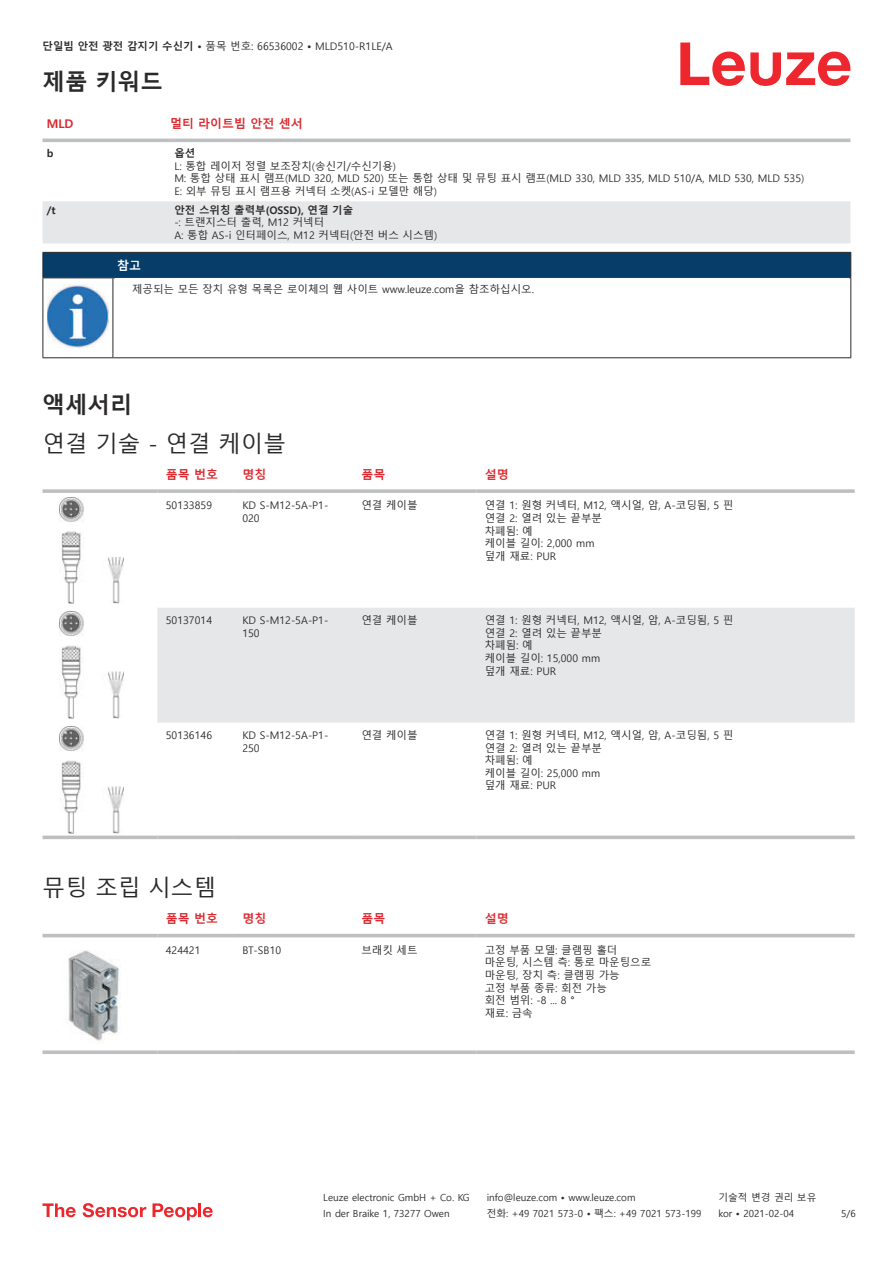
<style>
.page{position:relative;width:893px;height:1263px;background:#fff}
.page>*{position:absolute;margin:0;border:0;box-sizing:border-box;transform-origin:0 0}
.t1{font:22.5px "Malgun Gothic";color:#2b292a}
.t2{font:700 22.5px "Malgun Gothic";color:#2b292a}
.t3{font:700 12px "Malgun Gothic";color:#db2a30}
.t4{font:700 12px "Malgun Gothic";color:#fff}
.t5{font:10.5px/12.6px "Malgun Gothic";color:#2b292a}
.t6{font:700 10.5px "Malgun Gothic";color:#2b292a}
.t7{font:9.75px "Malgun Gothic";color:#2b292a}
.s1{font-weight:700}
</style>
<div class="page">
<svg style="left:680px;top:43px;width:170px;height:43px"></svg>
<svg style="left:43px;top:138px;width:807px;height:1px"></svg>
<div style="left:43px;top:201px;width:807px;height:42px;background:#e6e7e9"></div>
<hr style="left:43px;top:139px;width:127px;height:3px;background:#bdbfc1">
<hr style="left:170px;top:139px;width:680px;height:3px;background:#bdbfc1">
<svg style="left:43px;top:603px;width:812px;height:237px"></svg>
<div style="left:157px;top:608px;width:698px;height:114px;background:#e6e7e9"></div>
<svg style="left:43px;top:489px;width:114px;height:4px"></svg>
<svg style="left:157px;top:489px;width:77px;height:4px"></svg>
<svg style="left:234px;top:489px;width:119px;height:4px"></svg>
<svg style="left:353px;top:489px;width:123px;height:4px"></svg>
<svg style="left:476px;top:489px;width:379px;height:4px;background:#c3c5c7"></svg>
<svg style="left:43px;top:835px;width:114px;height:4px"></svg>
<svg style="left:157px;top:835px;width:77px;height:4px"></svg>
<svg style="left:234px;top:835px;width:119px;height:4px"></svg>
<svg style="left:353px;top:835px;width:123px;height:4px"></svg>
<svg style="left:476px;top:835px;width:379px;height:4px;background:#c6c8ca"></svg>
<img style="left:59px;top:497px;width:65px;height:106px">
<img style="left:59px;top:612px;width:65px;height:106px">
<img style="left:59px;top:727px;width:65px;height:106px">
<svg style="left:43px;top:933px;width:812px;height:5px;fill:#eff0f0"></svg>
<hr style="left:43px;top:934px;width:114px;height:3px;background:#bdbfc1">
<hr style="left:157px;top:934px;width:77px;height:3px;background:#bdbfc1">
<hr style="left:234px;top:934px;width:119px;height:3px;background:#bdbfc1">
<hr style="left:353px;top:934px;width:123px;height:3px;background:#bdbfc1">
<hr style="left:476px;top:934px;width:379px;height:3px;background:#bdbfc1">
<svg style="left:43px;top:1050px;width:114px;height:4px"></svg>
<svg style="left:157px;top:1050px;width:77px;height:4px"></svg>
<svg style="left:234px;top:1050px;width:119px;height:4px"></svg>
<svg style="left:353px;top:1050px;width:123px;height:4px"></svg>
<svg style="left:476px;top:1050px;width:379px;height:4px;background:#c4c6c7"></svg>
<img style="left:68px;top:950px;width:53px;height:91px">
<svg style="left:43px;top:1203px;width:33px;height:14px"></svg>
<svg style="left:83px;top:1203px;width:63px;height:14px"></svg>
<svg style="left:153px;top:1203px;width:44px;height:17px"></svg>
<hr style="left:198px;top:1203px;width:3px;height:14px;background:#ed272d">
<svg style="left:203px;top:1207px;width:10px;height:10px"></svg>
<div style="left:43px;top:252px;width:808px;height:26px;background:#063d69"></div>
<hr style="left:113px;top:277px;width:738px;height:1px;background:#2b292a">
<hr style="left:43px;top:278px;width:1px;height:75px;background:#2b292a">
<hr style="left:113px;top:278px;width:1px;height:75px;background:#2b292a">
<hr style="left:850px;top:278px;width:1px;height:75px;background:#2b292a">
<hr style="left:43px;top:357px;width:70px;height:1px;background:#2b292a">
<hr style="left:113px;top:357px;width:738px;height:1px;background:#2b292a">
<img style="left:47px;top:284px;width:61px;height:63px">
<p class="t5" style="left:43px;top:40px;width:352px"><span class="s1">단일빔 안전 광전 감지기 수신기 •</span> 품목 번호: 66536002 <span class="s1">•</span> MLD510-R1LE/A</p>
<h1 class="t2" style="left:43px;top:69px;width:122px">제품 키워드</h1>
<p class="t3" style="left:47px;top:119px;width:28px">MLD</p>
<p class="t3" style="left:170px;top:116px;width:134px">멀티 라이트빔 안전 센서</p>
<p class="t6" style="left:47px;top:147px;width:8px">b</p>
<p class="t6" style="left:174px;top:147px;width:22px">옵션</p>
<p class="t5" style="left:174px;top:160px;width:631px">L: 통합 레이저 정렬 보조장치(송신기/수신기용)<br>M: 통합 상태 표시 램프(MLD 320, MLD 520) 또는 통합 상태 및 뮤팅 표시 램프(MLD 330, MLD 335, MLD 510/A, MLD 530, MLD 535)<br>E: 외부 뮤팅 표시 램프용 커넥터 소켓(AS-i 모델만 해당)</p>
<p class="t6" style="left:47px;top:204px;width:10px">/t</p>
<p class="t6" style="left:174px;top:204px;width:180px">안전 스위칭 출력부(OSSD), 연결 기술</p>
<p class="t5" style="left:174px;top:216px;width:264px">-: 트랜지스터 출력, M12 커넥터<br>A: 통합 AS-i 인터페이스, M12 커넥터(안전 버스 시스템)</p>
<p class="t4" style="left:117px;top:259px;width:25px">참고</p>
<p class="t5" style="left:132px;top:283px;width:403px">제공되는 모든 장치 유형 목록은 로이체의 웹 사이트 www.leuze.com을 참조하십시오.</p>
<h1 class="t2" style="left:43px;top:392px;width:91px">액세서리</h1>
<h1 class="t1" style="left:43px;top:431px;width:245px">연결 기술 - 연결 케이블</h1>
<p class="t3" style="left:166px;top:467px;width:54px">품목 번호</p>
<p class="t3" style="left:242px;top:467px;width:25px">명칭</p>
<p class="t3" style="left:361px;top:467px;width:25px">품목</p>
<p class="t3" style="left:485px;top:467px;width:25px">설명</p>
<p class="t5" style="left:166px;top:499px;width:48px">50133859</p>
<p class="t5" style="left:242px;top:499px;width:88px">KD S-M12-5A-P1-<br>020</p>
<p class="t5" style="left:361px;top:499px;width:58px">연결 케이블</p>
<p class="t5" style="left:485px;top:499px;width:250px">연결 1: 원형 커넥터, M12, 액시얼, 암, A-코딩됨, 5 핀 연결 2: 열려 있는 끝부분<br>차폐됨: 예<br>케이블 길이: 2,000 mm<br>덮개 재료: PUR</p>
<p class="t5" style="left:166px;top:614px;width:48px">50137014</p>
<p class="t5" style="left:242px;top:614px;width:88px">KD S-M12-5A-P1-<br>150</p>
<p class="t5" style="left:361px;top:614px;width:58px">연결 케이블</p>
<p class="t5" style="left:485px;top:614px;width:250px">연결 1: 원형 커넥터, M12, 액시얼, 암, A-코딩됨, 5 핀 연결 2: 열려 있는 끝부분<br>차폐됨: 예<br>케이블 길이: 15,000 mm<br>덮개 재료: PUR</p>
<p class="t5" style="left:166px;top:729px;width:48px">50136146</p>
<p class="t5" style="left:242px;top:729px;width:88px">KD S-M12-5A-P1-<br>250</p>
<p class="t5" style="left:361px;top:729px;width:58px">연결 케이블</p>
<p class="t5" style="left:485px;top:729px;width:250px">연결 1: 원형 커넥터, M12, 액시얼, 암, A-코딩됨, 5 핀 연결 2: 열려 있는 끝부분<br>차폐됨: 예<br>케이블 길이: 25,000 mm<br>덮개 재료: PUR</p>
<h1 class="t1" style="left:43px;top:875px;width:175px">뮤팅 조립 시스템</h1>
<p class="t3" style="left:166px;top:911px;width:54px">품목 번호</p>
<p class="t3" style="left:242px;top:911px;width:25px">명칭</p>
<p class="t3" style="left:361px;top:911px;width:25px">품목</p>
<p class="t3" style="left:485px;top:911px;width:25px">설명</p>
<p class="t5" style="left:166px;top:944px;width:36px">424421</p>
<p class="t5" style="left:242px;top:944px;width:40px">BT-SB10</p>
<p class="t5" style="left:361px;top:944px;width:58px">브래킷 세트</p>
<p class="t5" style="left:485px;top:944px;width:168px">고정 부품 모델: 클램핑 홀더 마운팅, 시스템 측: 통로 마운팅으로 마운팅, 장치 측: 클램핑 가능<br>고정 부품 종류: 회전 가능<br>회전 범위: -8 ... 8 °<br>재료: 금속</p>
<p class="t7" style="left:323px;top:1192px;width:148px">Leuze electronic GmbH + Co. KG</p>
<p class="t7" style="left:487px;top:1192px;width:150px">info@leuze.com • www.leuze.com</p>
<p class="t7" style="left:718px;top:1192px;width:100px">기술적 변경 권리 보유</p>
<p class="t7" style="left:323px;top:1208px;width:128px">In der Braike 1, 73277 Owen</p>
<p class="t7" style="left:487px;top:1208px;width:216px">전화: +49 7021 573-0 • 팩스: +49 7021 573-199</p>
<p class="t7" style="left:718px;top:1208px;width:77px">kor • 2021-02-04</p>
<p class="t7" style="left:841px;top:1208px;width:16px">5 /6</p>
</div>
